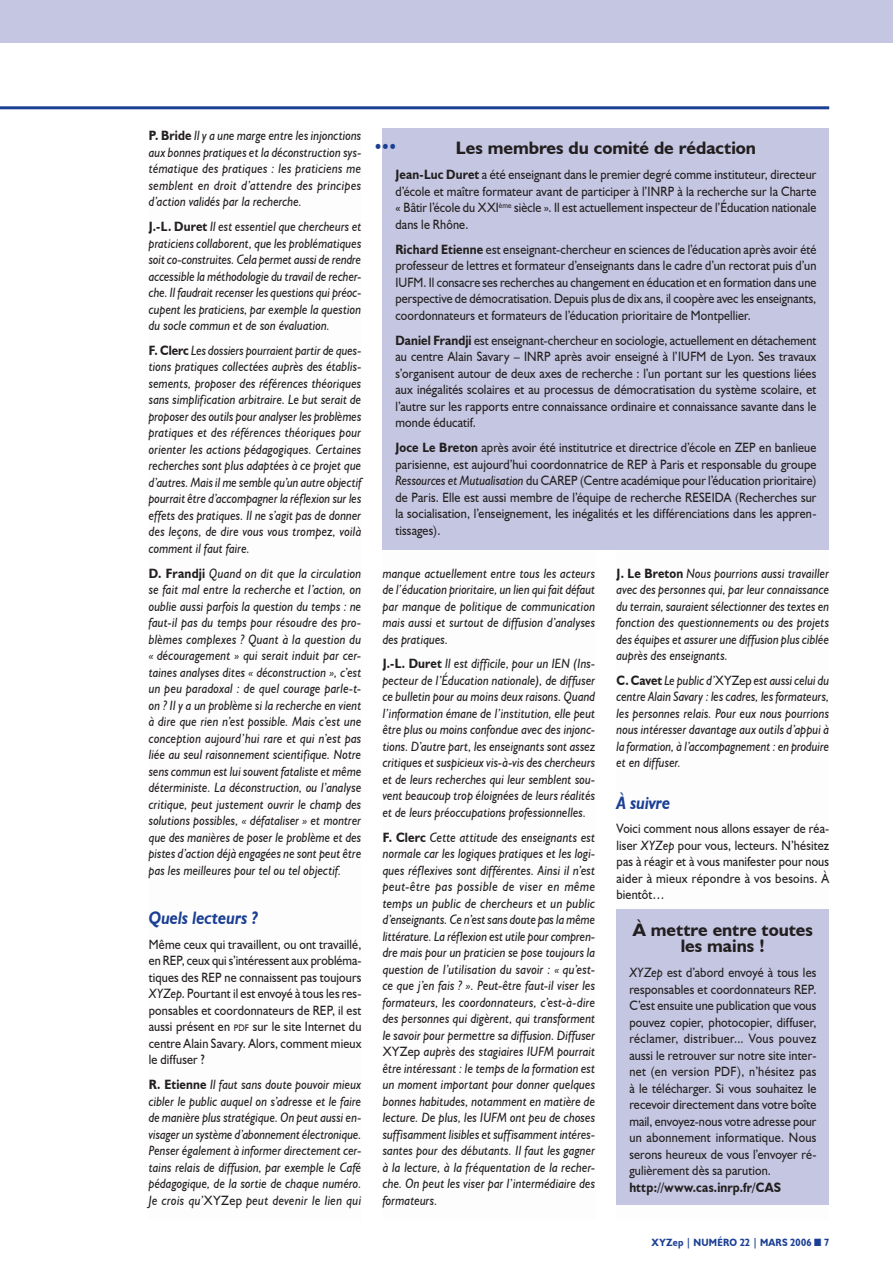
<style>
.page{position:relative;width:893px;height:1263px;background:#fff}
.page>*{position:absolute;margin:0;border:0;box-sizing:border-box;transform-origin:0 0}
.t1{font:700 30px "Humanist 521 BT";color:#1b3f94;scale:.9 1}
.t2{font:700 18px/16.5px "Humanist 521 BT";color:#231f20;text-align:center}
.t3{font:italic 700 18px "Humanist 521 BT";color:#1b3f94;scale:.9 1}
.t4{font:13.5px/16.5px "Humanist 521 BT";letter-spacing:.01em;color:#231f20;text-align:justify;scale:.9 1}
.t5{font:italic 13.5px/16.5px "Humanist 521 BT";letter-spacing:.005em;color:#231f20;text-align:justify;scale:.91 1}
.t6{font:italic 13.5px/16.5px "Humanist 521 BT";letter-spacing:.005em;color:#231f20;text-align:justify;scale:.9 1}
.t7{font:italic 13.5px/16.5px "Humanist 521 BT";letter-spacing:.005em;color:#231f20;text-align:justify;scale:.89 1}
.t8{font:700 13.5px "Humanist 521 BT";letter-spacing:.015em;color:#231f20;scale:.9 1}
.t9{font:700 10.5px "Humanist 521 BT";letter-spacing:.025em;color:#1b3f94;scale:.9 1}
.s1{font-weight:700;font-style:normal}
.s2{font-style:italic}
.s3{font-size:9.45px}
.s4{font-style:normal}
.s5{font-weight:700}
</style>
<div class="page">
<div style="left:0;top:0;width:893px;height:43px;background:#c5c6e1"></div>
<hr style="left:0;top:106px;width:829px;height:3px;background:#1b3f94">
<div style="left:383px;top:128px;width:446px;height:421px;background:#c5c6e1"></div>
<div style="left:617px;top:909px;width:212px;height:296px;background:#c5c6e1"></div>
<p class="t6" style="left:149px;top:127px;width:238px"><span class="s1">P. Bride</span> Il y a une marge entre les injonctions aux bonnes pratiques et la déconstruction sys&shy;tématique des pratiques : les praticiens me semblent en droit d’attendre des principes d’action validés par la recherche.</p>
<p class="t6" style="left:149px;top:218px;width:238px"><span class="s1">J.-L. Duret</span> Il est essentiel que chercheurs et praticiens collaborent, que les problématiques soit co-construites. Cela permet aussi de rendre accessible la méthodologie du travail de recher&shy;che. Il faudrait recenser les questions qui préoc&shy;cupent les praticiens, par exemple la question du socle commun et de son évaluation.</p>
<p class="t7" style="left:149px;top:342px;width:240px"><span class="s1">F. Clerc</span> Les dossiers pourraient partir de ques&shy;tions pratiques collectées auprès des établis&shy;sements, proposer des références théoriques sans simplification arbitraire. Le but serait de proposer des outils pour analyser les problèmes pratiques et des références théoriques pour orienter les actions pédagogiques. Certaines recherches sont plus adaptées à ce projet que d’autres. Mais il me semble qu’un autre objectif pourrait être d’accompagner la réflexion sur les effets des pratiques. Il ne s’agit pas de donner des leçons, de dire vous vous trompez, voilà comment il faut faire.</p>
<p class="t5" style="left:149px;top:564px;width:235px"><span class="s1">D. Frandji</span> Quand on dit que la circulation se fait mal entre la recherche et l’action, on oublie aussi parfois la question du temps : ne faut-il pas du temps pour résoudre des pro&shy;blèmes complexes ? Quant à la question du « découragement » qui serait induit par cer&shy;taines analyses dites « déconstruction », c’est un peu paradoxal : de quel courage parle-t&shy;on ? Il y a un problème si la recherche en vient à dire que rien n’est possible. Mais c’est une conception aujourd’hui rare et qui n’est pas liée au seul raisonnement scientifique. Notre sens commun est lui souvent fataliste et même déterministe. La déconstruction, ou l’analyse critique, peut justement ouvrir le champ des solutions possibles, « défataliser » et montrer que des manières de poser le problème et des pistes d’action déjà engagées ne sont peut être pas les meilleures pour tel ou tel objectif.</p>
<h2 class="t3" style="left:149px;top:907px;width:123px">Quels lecteurs ?</h2>
<p class="t4" style="left:149px;top:936px;width:238px">Même ceux qui travaillent, ou ont travaillé, en REP, ceux qui s’intéressent aux probléma&shy;tiques des REP ne connaissent pas toujours <span class="s2">XYZep</span>. Pourtant il est envoyé à tous les res&shy;ponsables et coordonnateurs de REP, il est aussi présent en <span class="s3">PDF</span> sur le site Internet du centre Alain Savary. Alors, comment mieux le diffuser ?</p>
<p class="t6" style="left:149px;top:1076px;width:238px"><span class="s1">R. Etienne</span> Il faut sans doute pouvoir mieux cibler le public auquel on s’adresse et le faire de manière plus stratégique. On peut aussi en&shy;visager un système d’abonnement électronique.<br>Penser également à informer directement cer&shy;tains relais de diffusion, par exemple le Café pédagogique, de la sortie de chaque numéro.<br>Je crois qu’<span class="s4">XYZep</span> peut devenir le lien qui</p>
<h2 class="t2" style="left:456px;top:139px;width:302px">Les membres du comité de rédaction</h2>
<p class="t4" style="left:395px;top:166px;width:469px"><span class="s5">Jean-Luc Duret</span> a été enseignant dans le premier degré comme instituteur, directeur d’école et maître formateur avant de participer à l’INRP à la recherche sur la Charte « Bâtir l’école du XXI<sup>ème</sup> siècle ». Il est actuellement inspecteur de l’Éducation nationale dans le Rhône.</p>
<p class="t4" style="left:395px;top:240px;width:469px"><span class="s5">Richard Etienne</span> est enseignant-chercheur en sciences de l’éducation après avoir été professeur de lettres et formateur d’enseignants dans le cadre d’un rectorat puis d’un IUFM. Il consacre ses recherches au changement en éducation et en formation dans une perspective de démocratisation. Depuis plus de dix ans, il coopère avec les enseignants, coordonnateurs et formateurs de l’éducation prioritaire de Montpellier.</p>
<p class="t4" style="left:395px;top:331px;width:469px"><span class="s5">Daniel Frandji</span> est enseignant-chercheur en sociologie, actuellement en détachement au centre Alain Savary – INRP après avoir enseigné à l’IUFM de Lyon. Ses travaux s’organisent autour de deux axes de recherche : l’un portant sur les questions liées aux inégalités scolaires et au processus de démocratisation du système scolaire, et l’autre sur les rapports entre connaissance ordinaire et connaissance savante dans le monde éducatif.</p>
<p class="t4" style="left:395px;top:439px;width:469px"><span class="s5">Joce Le Breton</span> après avoir été institutrice et directrice d’école en ZEP en banlieue parisienne, est aujourd’hui coordonnatrice de REP à Paris et responsable du groupe <span class="s2">Ressources et Mutualisation</span> du CAREP (Centre académique pour l’éducation prioritaire) de Paris. Elle est aussi membre de l’équipe de recherche RESEIDA (Recherches sur la socialisation, l’enseignement, les inégalités et les différenciations dans les appren&shy;tissages).</p>
<h1 class="t1" style="left:375px;top:120px;width:26px">...</h1>
<p class="t6" style="left:383px;top:564px;width:238px">manque actuellement entre tous les acteurs de l’éducation prioritaire, un lien qui fait défaut par manque de politique de communication mais aussi et surtout de diffusion d’analyses des pratiques.</p>
<p class="t6" style="left:383px;top:655px;width:238px"><span class="s1">J.-L. Duret</span> Il est difficile, pour un IEN (Ins&shy;pecteur de l’Éducation nationale), de diffuser ce bulletin pour au moins deux raisons. Quand l’information émane de l’institution, elle peut être plus ou moins confondue avec des injonc&shy;tions. D’autre part, les enseignants sont assez critiques et suspicieux vis-à-vis des chercheurs et de leurs recherches qui leur semblent sou&shy;vent beaucoup trop éloignées de leurs réalités et de leurs préoccupations professionnelles.</p>
<p class="t5" style="left:383px;top:828px;width:235px"><span class="s1">F. Clerc</span> Cette attitude des enseignants est normale car les logiques pratiques et les logi&shy;ques réflexives sont différentes. Ainsi il n’est peut-être pas possible de viser en même temps un public de chercheurs et un public d’enseignants. Ce n’est sans doute pas la même littérature. La réflexion est utile pour compren&shy;dre mais pour un praticien se pose toujours la question de l’utilisation du savoir : « qu’est&shy;ce que j’en fais ? ». Peut-être faut-il viser les formateurs, les coordonnateurs, c’est-à-dire des personnes qui digèrent, qui transforment le savoir pour permettre sa diffusion. Diffuser <span class="s4">XYZep</span> auprès des stagiaires IUFM pourrait être intéressant : le temps de la formation est un moment important pour donner quelques bonnes habitudes, notamment en matière de lecture. De plus, les IUFM ont peu de choses suffisamment lisibles et suffisamment intéres&shy;santes pour des débutants. Il faut les gagner à la lecture, à la fréquentation de la recher&shy;che. On peut les viser par l’intermédiaire des formateurs.</p>
<p class="t6" style="left:617px;top:564px;width:238px"><span class="s1">J. Le Breton</span> Nous pourrions aussi travailler avec des personnes qui, par leur connaissance du terrain, sauraient sélectionner des textes en fonction des questionnements ou des projets des équipes et assurer une diffusion plus ciblée auprès des enseignants.</p>
<p class="t7" style="left:617px;top:672px;width:240px"><span class="s1">C. Cavet</span> Le public d’<span class="s4">XYZep</span> est aussi celui du centre Alain Savary : les cadres, les formateurs, les personnes relais. Pour eux nous pourrions nous intéresser davantage aux outils d’appui à la formation, à l’accompagnement : en produire et en diffuser.</p>
<h2 class="t3" style="left:617px;top:791px;width:61px">À suivre</h2>
<p class="t4" style="left:617px;top:820px;width:238px">Voici comment nous allons essayer de réa&shy;liser <span class="s2">XYZep</span> pour vous, lecteurs. N’hésitez pas à réagir et à vous manifester pour nous aider à mieux répondre à vos besoins. À bientôt…</p>
<h2 class="t2" style="left:633px;top:921px;width:181px">À mettre entre toutes les mains !</h2>
<p class="t4" style="left:629px;top:964px;width:209px"><span class="s2">XYZep</span> est d’abord envoyé à tous les responsables et coordonnateurs REP.<br>C’est ensuite une publication que vous pouvez copier, photocopier, diffuser, réclamer, distribuer... Vous pouvez aussi le retrouver sur notre site inter&shy;net (en version PDF), n’hésitez pas à le télécharger. Si vous souhaitez le recevoir directement dans votre boîte mail, envoyez-nous votre adresse pour un abonnement informatique. Nous serons heureux de vous l’envoyer ré&shy;gulièrement dès sa parution.</p>
<p class="t8" style="left:629px;top:1179px;width:170px">http://www.cas.inrp.fr/CAS</p>
<p class="t9" style="left:651px;top:1236px;width:199px">XYZep | NUMÉRO 22 | MARS 2006 ■ 7</p>
</div>
